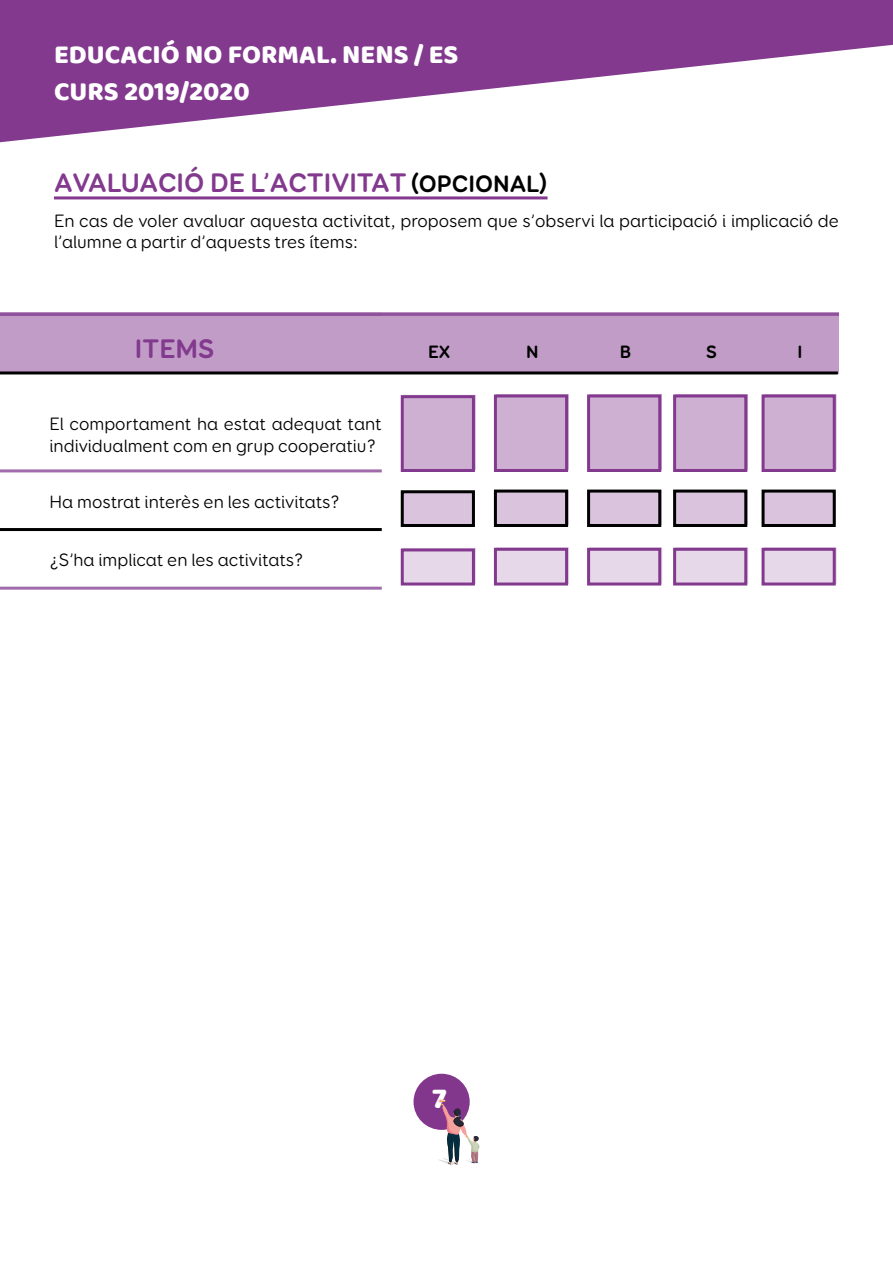
<style>
.page{position:relative;width:893px;height:1263px;background:#fff}
.page>*{position:absolute;margin:0;border:0;box-sizing:border-box;transform-origin:0 0}
.t1{font:30px "Baloo";color:#fff}
.t2{font:27px/36.9px "Baloo";color:#fff}
.t3{font:700 27px "Booster Next FY";color:#82398e}
.t4{font:18px/21.6px "Booster Next FY";color:#000}
.t5{font:700 18px "Booster Next FY";color:#000}
.s1{font-size:24px;color:#000}
</style>
<div class="page">
<svg style="left:0;top:0;width:893px;height:143px;fill:#82398e"></svg>
<div style="left:414px;top:1074px;width:56px;height:56px;background:#82368c;border-radius:50%"></div>
<svg style="left:438px;top:1100px;width:42px;height:65px"></svg>
<hr style="left:54px;top:196px;width:494px;height:3px;background:#82398e">
<div style="left:0;top:313px;width:839px;height:61px;background:#c09cc6"></div>
<div style="left:403px;top:395px;width:73px;height:75px;background:#cdb0d2"></div>
<div style="left:401px;top:395px;width:74px;height:77px;border:3px solid #82398e"></div>
<div style="left:496px;top:394px;width:73px;height:76px;background:#cdb0d2"></div>
<div style="left:494px;top:394px;width:74px;height:78px;border:3px solid #82398e"></div>
<div style="left:589px;top:394px;width:73px;height:76px;background:#cdb0d2"></div>
<div style="left:587px;top:394px;width:74px;height:78px;border:3px solid #82398e"></div>
<div style="left:675px;top:394px;width:73px;height:76px;background:#cdb0d2"></div>
<div style="left:673px;top:394px;width:74px;height:78px;border:3px solid #82398e"></div>
<div style="left:764px;top:394px;width:72px;height:76px;background:#cdb0d2"></div>
<div style="left:762px;top:394px;width:74px;height:78px;border:3px solid #82398e"></div>
<div style="left:406px;top:548px;width:70px;height:36px;background:#e6d8e8"></div>
<div style="left:401px;top:548px;width:74px;height:37px;border:3px solid #82398e"></div>
<div style="left:496px;top:547px;width:73px;height:37px;background:#e6d8e8"></div>
<div style="left:494px;top:548px;width:74px;height:37px;border:3px solid #82398e"></div>
<div style="left:589px;top:547px;width:73px;height:37px;background:#e6d8e8"></div>
<div style="left:587px;top:548px;width:74px;height:37px;border:3px solid #82398e"></div>
<div style="left:675px;top:547px;width:73px;height:37px;background:#e6d8e8"></div>
<div style="left:673px;top:548px;width:74px;height:37px;border:3px solid #82398e"></div>
<div style="left:764px;top:547px;width:73px;height:37px;background:#e6d8e8"></div>
<div style="left:762px;top:548px;width:74px;height:37px;border:3px solid #82398e"></div>
<div style="left:404px;top:491px;width:71px;height:33px;background:#d9c3dd"></div>
<div style="left:401px;top:490px;width:74px;height:37px;border:3px solid #000"></div>
<div style="left:497px;top:490px;width:71px;height:34px;background:#d9c3dd"></div>
<div style="left:494px;top:490px;width:74px;height:37px;border:3px solid #000"></div>
<div style="left:590px;top:490px;width:71px;height:34px;background:#d9c3dd"></div>
<div style="left:587px;top:490px;width:74px;height:37px;border:3px solid #000"></div>
<div style="left:676px;top:490px;width:71px;height:34px;background:#d9c3dd"></div>
<div style="left:673px;top:490px;width:74px;height:37px;border:3px solid #000"></div>
<div style="left:765px;top:490px;width:71px;height:34px;background:#d9c3dd"></div>
<div style="left:762px;top:490px;width:74px;height:37px;border:3px solid #000"></div>
<hr style="left:0;top:371px;width:838px;height:3px;background:#000">
<hr style="left:0;top:469px;width:382px;height:3px;background:#9f6bab">
<hr style="left:0;top:528px;width:382px;height:3px;background:#000">
<hr style="left:0;top:587px;width:382px;height:3px;background:#9f6bab">
<h2 class="t2" style="left:54px;top:35px;width:406px">EDUCACIÓ NO FORMAL. NENS / ES<br>CURS 2019/2020</h2>
<h2 class="t3" style="left:54px;top:166px;width:495px">AVALUACIÓ DE L’ACTIVITAT <span class="s1">(OPCIONAL)</span></h2>
<p class="t4" style="left:54px;top:210px;width:786px">En cas de voler avaluar aquesta activitat, proposem que s’observi la participació i implicació de l’alumne a partir d’aquests tres ítems:</p>
<h2 class="t3" style="left:135px;top:332px;width:81px">ITEMS</h2>
<p class="t5" style="left:428px;top:341px;width:24px">EX</p>
<p class="t5" style="left:526px;top:340px;width:14px">N</p>
<p class="t5" style="left:620px;top:340px;width:13px">B</p>
<p class="t5" style="left:706px;top:340px;width:12px">S</p>
<p class="t5" style="left:798px;top:340px;width:7px">I</p>
<p class="t4" style="left:50px;top:413px;width:334px">El comportament ha estat adequat tant individualment com en grup cooperatiu?</p>
<p class="t4" style="left:50px;top:491px;width:292px">Ha mostrat interès en les activitats?</p>
<p class="t4" style="left:50px;top:549px;width:256px">¿S’ha implicat en les activitats?</p>
<h1 class="t1" style="left:432px;top:1080px;width:16px">7</h1>
</div>
